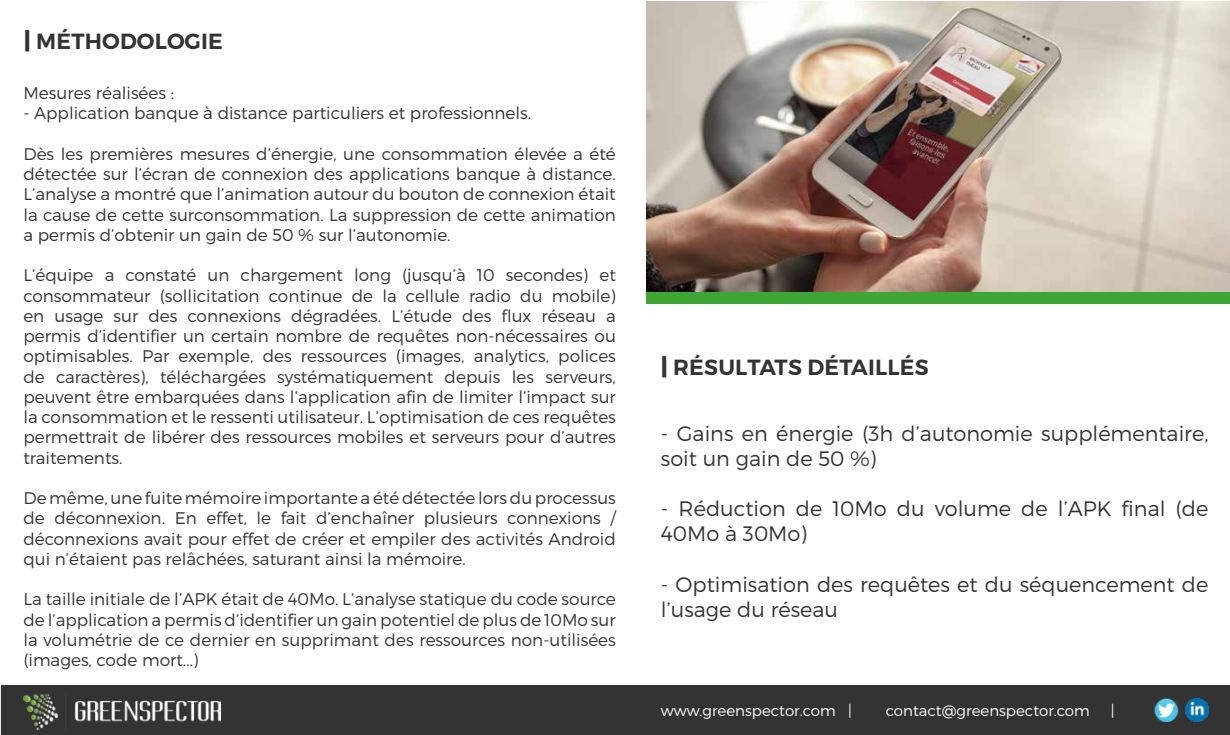
<style>
.page{position:relative;width:1230px;height:735px;background:#fff}
.page>*{position:absolute;margin:0;border:0;box-sizing:border-box;transform-origin:0 0}
.t1{font:600 21.88px "Montserrat";letter-spacing:.01em;color:#333}
.t2{font:300 20.88px/25.1px "Montserrat";color:#333}
.t3{font:300 16.88px/20.2px "Montserrat";color:#333;text-align:justify}
.t4{font:300 15px "Montserrat";color:#fff}
.s1{font-weight:900;font-size:23.75px}
</style>
<div class="page">
<div style="left:646px;top:291px;width:584px;height:13px;background:#3fa535"></div>
<div style="left:1px;top:685px;width:1229px;height:50px;background:#333"></div>
<img style="left:23px;top:693px;width:198px;height:38px">
<img style="left:1185px;top:699px;width:23px;height:22px">
<img style="left:1153px;top:698px;width:27px;height:24px">
<img style="left:646px;top:1px;width:584px;height:291px">
<p class="t1" style="left:23px;top:27px;width:201px"><span class="s1">|</span> MÉTHODOLOGIE</p>
<p class="t3" style="left:23px;top:83px;width:152px">Mesures réalisées :</p>
<p class="t3" style="left:23px;top:103px;width:509px">- Application banque à distance particuliers et professionnels.</p>
<p class="t3" style="left:23px;top:143px;width:594px">Dès les premières mesures d’énergie, une consommation élevée a été détectée sur l’écran de connexion des applications banque à distance.<br>L’analyse a montré que l’animation autour du bouton de connexion était la cause de cette surconsommation. La suppression de cette animation a permis d’obtenir un gain de 50 % sur l’autonomie.</p>
<p class="t3" style="left:23px;top:265px;width:594px">L’équipe a constaté un chargement long (jusqu’à 10 secondes) et consommateur (sollicitation continue de la cellule radio du mobile) en usage sur des connexions dégradées. L’étude des flux réseau a permis d’identifier un certain nombre de requêtes non-nécessaires ou optimisables. Par exemple, des ressources (images, analytics, polices de caractères), téléchargées systématiquement depuis les serveurs, peuvent être embarquées dans l’application afin de limiter l’impact sur la consommation et le ressenti utilisateur. L’optimisation de ces requêtes permettrait de libérer des ressources mobiles et serveurs pour d’autres traitements.</p>
<p class="t3" style="left:23px;top:488px;width:594px">De même, une fuite mémoire importante a été détectée lors du processus de déconnexion. En effet, le fait d’enchaîner plusieurs connexions / déconnexions avait pour effet de créer et empiler des activités Android qui n’étaient pas relâchées, saturant ainsi la mémoire.</p>
<p class="t3" style="left:23px;top:589px;width:594px">La taille initiale de l’APK était de 40Mo. L’analyse statique du code source de l’application a permis d’identifier un gain potentiel de plus de 10Mo sur la volumétrie de ce dernier en supprimant des ressources non-utilisées (images, code mort...)</p>
<p class="t1" style="left:660px;top:354px;width:270px"><span class="s1">|</span> RÉSULTATS DÉTAILLÉS</p>
<p class="t2" style="left:661px;top:421px;width:549px">- Gains en énergie (3h d’autonomie supplémentaire, soit un gain de 50 %)</p>
<p class="t2" style="left:661px;top:496px;width:549px">- Réduction de 10Mo du volume de l’APK final (de<br>40Mo à 30Mo)</p>
<p class="t2" style="left:661px;top:571px;width:549px">- Optimisation des requêtes et du séquencement de l’usage du réseau</p>
<p class="t4" style="left:661px;top:701px;width:193px">www.greenspector.com |</p>
<p class="t4" style="left:886px;top:701px;width:206px">contact@greenspector.com</p>
<p class="t4" style="left:1111px;top:701px;width:5px">|</p>
</div>
